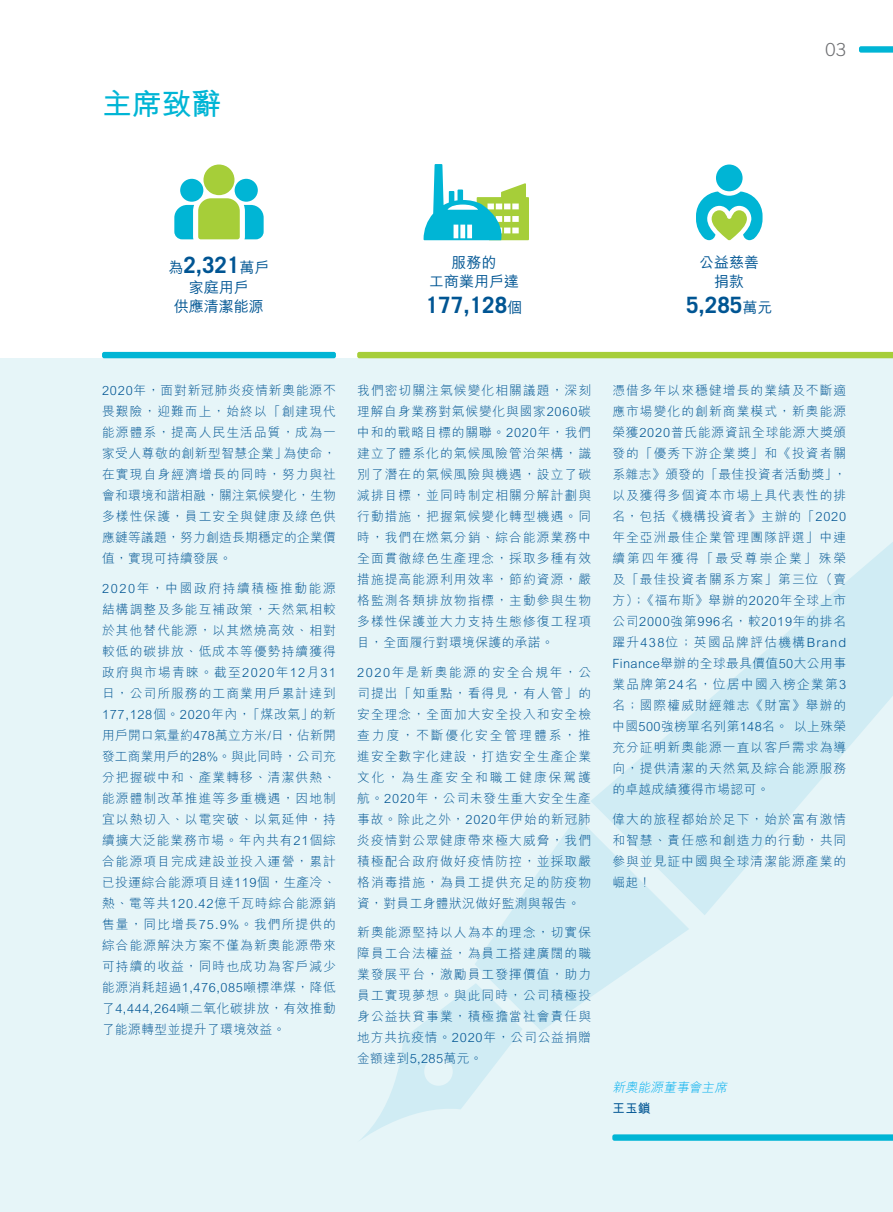
<style>
.page{position:relative;width:893px;height:1212px;background:#fff}
.page>*{position:absolute;margin:0;border:0;box-sizing:border-box;transform-origin:0 0}
.t1{font:700 30px "M Hei HK";color:#00b5d5}
.t2{font:700 22.5px "Trade Gothic LT Std";color:#005593}
.t3{font:300 18px "Trade Gothic LT Std";color:#6d6e71}
.t4{font:500 15px/19.5px "M Hei HK";color:#005593;text-align:center}
.t5{font:300 12.75px/21px "M Hei HK";letter-spacing:.085em;color:#005593;text-align:justify}
.t6{font:italic 300 12.75px "M Hei HK";color:#00aeef}
.t7{font:700 12.75px "M Hei HK";color:#005593}
.s1{font-family:"M Hei HK";font-weight:500;font-size:15px}
</style>
<div class="page">
<div style="left:0;top:358px;width:893px;height:854px;background:#e6f5f8"></div>
<svg style="left:859px;top:46px;width:34px;height:7px"></svg>
<svg style="left:591px;top:542px;width:302px;height:373px"></svg>
<svg style="left:475px;top:816px;width:214px;height:215px;fill:#d0ecf4"></svg>
<svg style="left:360px;top:983px;width:163px;height:157px"></svg>
<div style="left:102px;top:352px;width:234px;height:6px;background:#00b5d5;border-radius:2px"></div>
<svg style="left:612px;top:1134px;width:281px;height:7px;background:#14bad8"></svg>
<div style="left:357px;top:352px;width:536px;height:6px;background:#a6ce39"></div>
<div style="left:716px;top:164px;width:27px;height:27px;background:#00b5d5;border-radius:50%"></div>
<svg style="left:696px;top:191px;width:66px;height:49px"></svg>
<svg style="left:174px;top:164px;width:90px;height:75px"></svg>
<svg style="left:424px;top:164px;width:105px;height:76px"></svg>
<h1 class="t1" style="left:102px;top:82px;width:121px">主席致辭</h1>
<h3 class="t3" style="left:826px;top:38px;width:22px">03</h3>
<h2 class="t2" style="left:168px;top:252px;width:103px"><span class="s1">為</span>2,321<span class="s1">萬戶</span></h2>
<p class="t4" style="left:174px;top:276px;width:92px">家庭用戶<br>供應清潔能源</p>
<p class="t4" style="left:429px;top:251px;width:91px">服務的<br>工商業用戶達</p>
<h2 class="t2" style="left:426px;top:291px;width:98px">177,128<span class="s1">個</span></h2>
<p class="t4" style="left:699px;top:251px;width:61px">公益慈善捐款</p>
<h2 class="t2" style="left:686px;top:291px;width:88px">5,285<span class="s1">萬元</span></h2>
<p class="t5" style="left:102px;top:380px;width:235px">2020年，面對新冠肺炎疫情新奧能源不畏艱險，迎難而上，始終以「創建現代能源體系，提高人民生活品質，成為一家受人尊敬的創新型智慧企業」為使命，在實現自身經濟增長的同時，努力與社會和環境和諧相融，關注氣候變化，生物多樣性保護，員工安全與健康及綠色供應鏈等議題，努力創造長期穩定的企業價值，實現可持續發展。</p>
<p class="t5" style="left:102px;top:577px;width:235px">2020年，中國政府持續積極推動能源結構調整及多能互補政策，天然氣相較於其他替代能源，以其燃燒高效、相對較低的碳排放、低成本等優勢持續獲得政府與市場青睞。截至2020年12月31日，公司所服務的工商業用戶累計達到177,128個。2020年內，「煤改氣」的新用戶開口氣量約478萬立方米/日，佔新開發工商業用戶的28%。與此同時，公司充分把握碳中和、產業轉移、清潔供熱、能源體制改革推進等多重機遇，因地制宜以熱切入、以電突破、以氣延伸，持續擴大泛能業務市場。年內共有21個綜合能源項目完成建設並投入運營，累計已投運綜合能源項目達119個，生產冷、熱、電等共120.42億千瓦時綜合能源銷售量，同比增長75.9%。我們所提供的綜合能源解決方案不僅為新奧能源帶來可持續的收益，同時也成功為客戶減少能源消耗超過1,476,085噸標準煤，降低了4,444,264噸二氧化碳排放，有效推動了能源轉型並提升了環境效益。</p>
<p class="t5" style="left:357px;top:380px;width:235px">我們密切關注氣候變化相關議題，深刻理解自身業務對氣候變化與國家2060碳中和的戰略目標的關聯。2020年，我們建立了體系化的氣候風險管治架構，識別了潛在的氣候風險與機遇，設立了碳減排目標，並同時制定相關分解計劃與行動措施，把握氣候變化轉型機遇。同時，我們在燃氣分銷、綜合能源業務中全面貫徹綠色生產理念，採取多種有效措施提高能源利用效率，節約資源，嚴格監測各類排放物指標，主動參與生物多樣性保護並大力支持生態修復工程項目，全面履行對環境保護的承諾。</p>
<p class="t5" style="left:357px;top:661px;width:235px">2020年是新奧能源的安全合規年，公司提出「知重點，看得見，有人管」的安全理念，全面加大安全投入和安全檢查力度，不斷優化安全管理體系，推進安全數字化建設，打造安全生產企業文化，為生產安全和職工健康保駕護航。2020年，公司未發生重大安全生產事故。除此之外，2020年伊始的新冠肺炎疫情對公眾健康帶來極大威脅，我們積極配合政府做好疫情防控，並採取嚴格消毒措施，為員工提供充足的防疫物資，對員工身體狀況做好監測與報告。</p>
<p class="t5" style="left:357px;top:922px;width:235px">新奧能源堅持以人為本的理念，切實保障員工合法權益，為員工搭建廣闊的職業發展平台，激勵員工發揮價值，助力員工實現夢想。與此同時，公司積極投身公益扶貧事業，積極擔當社會責任與地方共抗疫情。2020年，公司公益捐贈金額達到5,285萬元。</p>
<p class="t5" style="left:612px;top:380px;width:235px">憑借多年以來穩健增長的業績及不斷適應市場變化的創新商業模式，新奧能源榮獲2020普氏能源資訊全球能源大獎頒發的「優秀下游企業獎」和《投資者關系雜志》頒發的「最佳投資者活動獎」，以及獲得多個資本市場上具代表性的排名，包括《機構投資者》主辦的「2020年全亞洲最佳企業管理團隊評選」中連續第四年獲得「最受尊崇企業」殊榮及「最佳投資者關系方案」第三位（賣方）；《福布斯》舉辦的2020年全球上市公司2000強第996名，較2019年的排名躍升438位；英國品牌評估機構Brand Finance舉辦的全球最具價值50大公用事業品牌第24名，位居中國入榜企業第3名；國際權威財經雜志《財富》舉辦的中國500強榜單名列第148名。以上殊榮充分証明新奧能源一直以客戶需求為導向，提供清潔的天然氣及綜合能源服務的卓越成績獲得市場認可。</p>
<p class="t5" style="left:612px;top:808px;width:235px">偉大的旅程都始於足下，始於富有激情和智慧、責任感和創造力的行動，共同參與並見証中國與全球清潔能源產業的崛起！</p>
<p class="t6" style="left:612px;top:1081px;width:118px">新奧能源董事會主席</p>
<p class="t7" style="left:612px;top:1099px;width:40px">王玉鎖</p>
</div>
